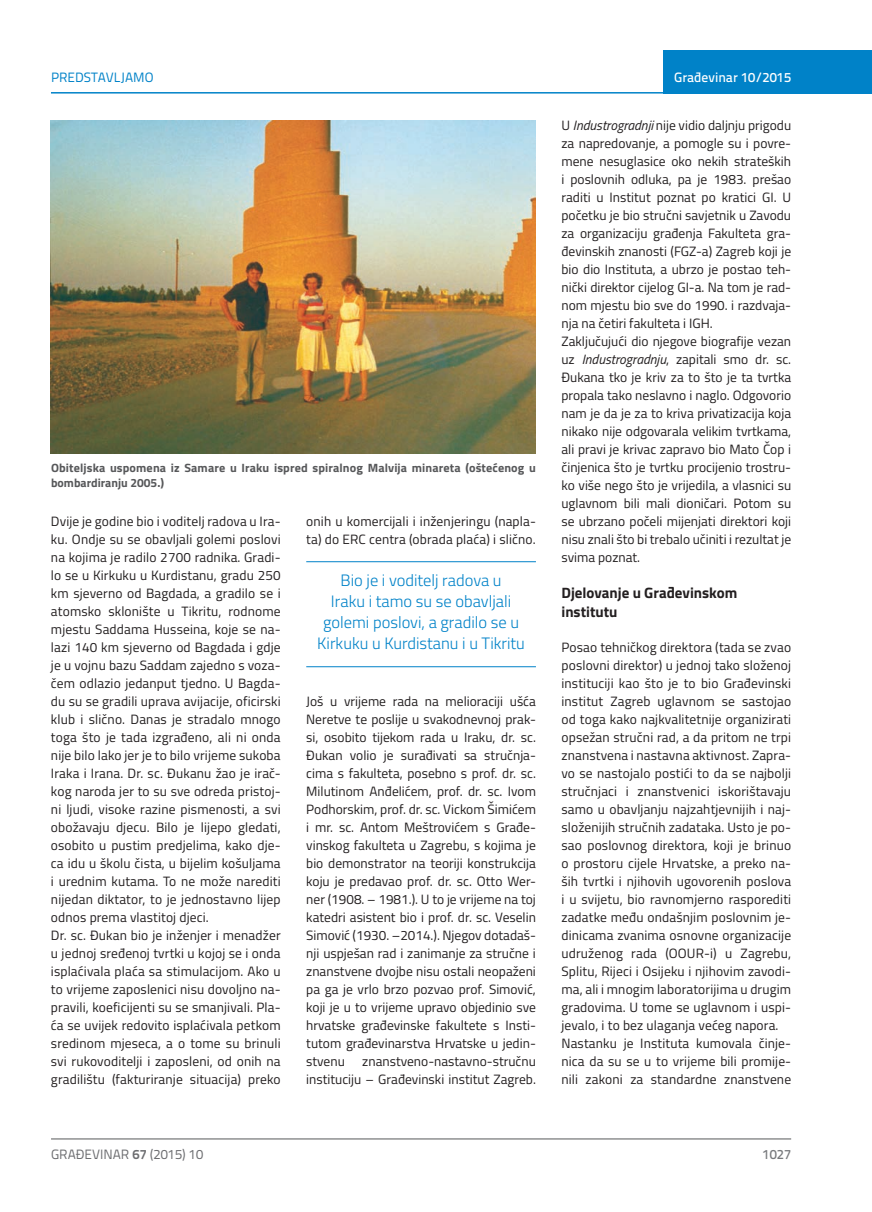
<style>
.page{position:relative;width:872px;height:1212px;background:#fff}
.page>*{position:absolute;margin:0;border:0;box-sizing:border-box;transform-origin:0 0}
.t1{font:300 16.5px/21px "Titillium";color:#0082c8;text-align:center}
.t2{font:700 15px/19.5px "Titillium";color:#231f20}
.t3{font:13.5px/18px "Titillium";letter-spacing:.01em;color:#231f20}
.t4{font:13.5px "Titillium Text 22 L";color:#6c6d70}
.t5{font:500 13.5px "Titillium Text 22 L";color:#fff}
.t6{font:13.5px "Titillium Text 22 L";color:#0082c8}
.t7{font:500 13.5px "Titillium Text 22 L";color:#787a7d}
.t8{font:700 12px/15px "Titillium";letter-spacing:.01em;color:#57585a}
.s1{font-style:italic}
.s2{font-weight:700}
</style>
<div class="page">
<hr style="left:51px;top:1139px;width:740px;height:1px;background:#57585a">
<div style="left:663px;top:50px;width:209px;height:44px;background:#0082c8"></div>
<hr style="left:51px;top:92px;width:821px;height:2px;background:#0082c8">
<hr style="left:306px;top:561px;width:230px;height:1px;background:#0082c8">
<hr style="left:306px;top:666px;width:230px;height:1px;background:#0082c8">
<img style="left:51px;top:121px;width:485px;height:333px">
<p class="t6" style="left:51px;top:68px;width:104px">PREDSTAVLJAMO</p>
<p class="t5" style="left:674px;top:67px;width:118px">Građevinar 10/2015</p>
<p class="t8" style="left:51px;top:459px;width:486px">Obiteljska uspomena iz Samare u Iraku ispred spiralnog Malvija minareta (oštećenog u bombardiranju 2005.)</p>
<p class="t3" style="left:51px;top:511px;width:231px">Dvije je godine bio i voditelj radova u Ira&shy;ku. Ondje su se obavljali golemi poslovi na kojima je radilo 2700 radnika. Gradi&shy;lo se u Kirkuku u Kurdistanu, gradu 250 km sjeverno od Bagdada, a gradilo se i atomsko sklonište u Tikritu, rodnome mjestu Saddama Husseina, koje se na&shy;lazi 140 km sjeverno od Bagdada i gdje je u vojnu bazu Saddam zajedno s voza&shy;čem odlazio jedanput tjedno. U Bagda&shy;du su se gradili uprava avijacije, oficirski klub i slično. Danas je stradalo mnogo toga što je tada izgrađeno, ali ni onda nije bilo lako jer je to bilo vrijeme sukoba Iraka i Irana. Dr. sc. Đukanu žao je irač&shy;kog naroda jer to su sve odreda pristoj&shy;ni ljudi, visoke razine pismenosti, a svi obožavaju djecu. Bilo je lijepo gledati, osobito u pustim predjelima, kako dje&shy;ca idu u školu čista, u bijelim košuljama i urednim kutama. To ne može narediti nijedan diktator, to je jednostavno lijep odnos prema vlastitoj djeci.<br>Dr. sc. Đukan bio je inženjer i menadžer u jednoj sređenoj tvrtki u kojoj se i onda isplaćivala plaća sa stimulacijom. Ako u to vrijeme zaposlenici nisu dovoljno na&shy;pravili, koeficijenti su se smanjivali. Pla&shy;ća se uvijek redovito isplaćivala petkom sredinom mjeseca, a o tome su brinuli svi rukovoditelji i zaposleni, od onih na gradilištu (fakturiranje situacija) preko</p>
<p class="t3" style="left:306px;top:511px;width:231px">onih u komercijali i inženjeringu (napla&shy;ta) do ERC centra (obrada plaća) i slično.</p>
<p class="t1" style="left:317px;top:569px;width:209px">Bio je i voditelj radova u<br>Iraku i tamo su se obavljali golemi poslovi, a gradilo se u<br>Kirkuku u Kurdistanu i u Tikritu</p>
<p class="t3" style="left:306px;top:692px;width:231px;text-align:justify">Još u vrijeme rada na melioraciji ušća Neretve te poslije u svakodnevnoj prak&shy;si, osobito tijekom rada u Iraku, dr. sc.<br>Đukan volio je surađivati sa stručnja&shy;cima s fakulteta, posebno s prof. dr. sc.<br>Milutinom Anđelićem, prof. dr. sc. Ivom Podhorskim, prof. dr. sc. Vickom Šimićem i mr. sc. Antom Meštrovićem s Građe&shy;vinskog fakulteta u Zagrebu, s kojima je bio demonstrator na teoriji konstrukcija koju je predavao prof. dr. sc. Otto Wer&shy;ner (1908. – 1981.). U to je vrijeme na toj katedri asistent bio i prof. dr. sc. Veselin Simović (1930. –2014.). Njegov dotadaš&shy;nji uspješan rad i zanimanje za stručne i znanstvene dvojbe nisu ostali neopaženi pa ga je vrlo brzo pozvao prof. Simović, koji je u to vrijeme upravo objedinio sve hrvatske građevinske fakultete s Insti&shy;tutom građevinarstva Hrvatske u jedin&shy;stvenu</p>
<p class="t3" style="left:306px;top:1052px;width:231px;text-align:right">znanstveno-nastavno-stručnu instituciju – Građevinski institut Zagreb.</p>
<p class="t3" style="left:561px;top:115px;width:231px">U <span class="s1">Industrogradnji</span> nije vidio daljnju prigodu za napredovanje, a pomogle su i povre&shy;mene nesuglasice oko nekih strateških i poslovnih odluka, pa je 1983. prešao raditi u Institut poznat po kratici GI. U početku je bio stručni savjetnik u Zavodu za organizaciju građenja Fakulteta gra&shy;đevinskih znanosti (FGZ-a) Zagreb koji je bio dio Instituta, a ubrzo je postao teh&shy;nički direktor cijelog GI-a. Na tom je rad&shy;nom mjestu bio sve do 1990. i razdvaja&shy;nja na četiri fakulteta i IGH.<br>Zaključujući dio njegove biografije vezan uz <span class="s1">Industrogradnju</span>, zapitali smo dr. sc.<br>Đukana tko je kriv za to što je ta tvrtka propala tako neslavno i naglo. Odgovorio nam je da je za to kriva privatizacija koja nikako nije odgovarala velikim tvrtkama, ali pravi je krivac zapravo bio Mato Čop i činjenica što je tvrtku procijenio trostru&shy;ko više nego što je vrijedila, a vlasnici su uglavnom bili mali dioničari. Potom su se ubrzano počeli mijenjati direktori koji nisu znali što bi trebalo učiniti i rezultat je svima poznat.</p>
<p class="t2" style="left:561px;top:582px;width:177px">Djelovanje u Građevinskom institutu</p>
<p class="t3" style="left:561px;top:638px;width:231px">Posao tehničkog direktora (tada se zvao poslovni direktor) u jednoj tako složenoj instituciji kao što je to bio Građevinski institut Zagreb uglavnom se sastojao od toga kako najkvalitetnije organizirati opsežan stručni rad, a da pritom ne trpi znanstvena i nastavna aktivnost. Zapra&shy;vo se nastojalo postići to da se najbolji stručnjaci i znanstvenici iskorištavaju samo u obavljanju najzahtjevnijih i naj&shy;složenijih stručnih zadataka. Usto je po&shy;sao poslovnog direktora, koji je brinuo o prostoru cijele Hrvatske, a preko na&shy;ših tvrtki i njihovih ugovorenih poslova i u svijetu, bio ravnomjerno rasporediti zadatke među ondašnjim poslovnim je&shy;dinicama zvanima osnovne organizacije udruženog rada (OOUR-i) u Zagrebu, Splitu, Rijeci i Osijeku i njihovim zavodi&shy;ma, ali i mnogim laboratorijima u drugim gradovima. U tome se uglavnom i uspi&shy;jevalo, i to bez ulaganja većeg napora.<br>Nastanku je Instituta kumovala činje&shy;nica da su se u to vrijeme bili promije&shy;nili zakoni za standardne znanstvene</p>
<p class="t4" style="left:51px;top:1144px;width:154px">GRAĐEVINAR <span class="s2">67</span> (2015) 10</p>
<p class="t7" style="left:762px;top:1144px;width:30px">1027</p>
</div>
